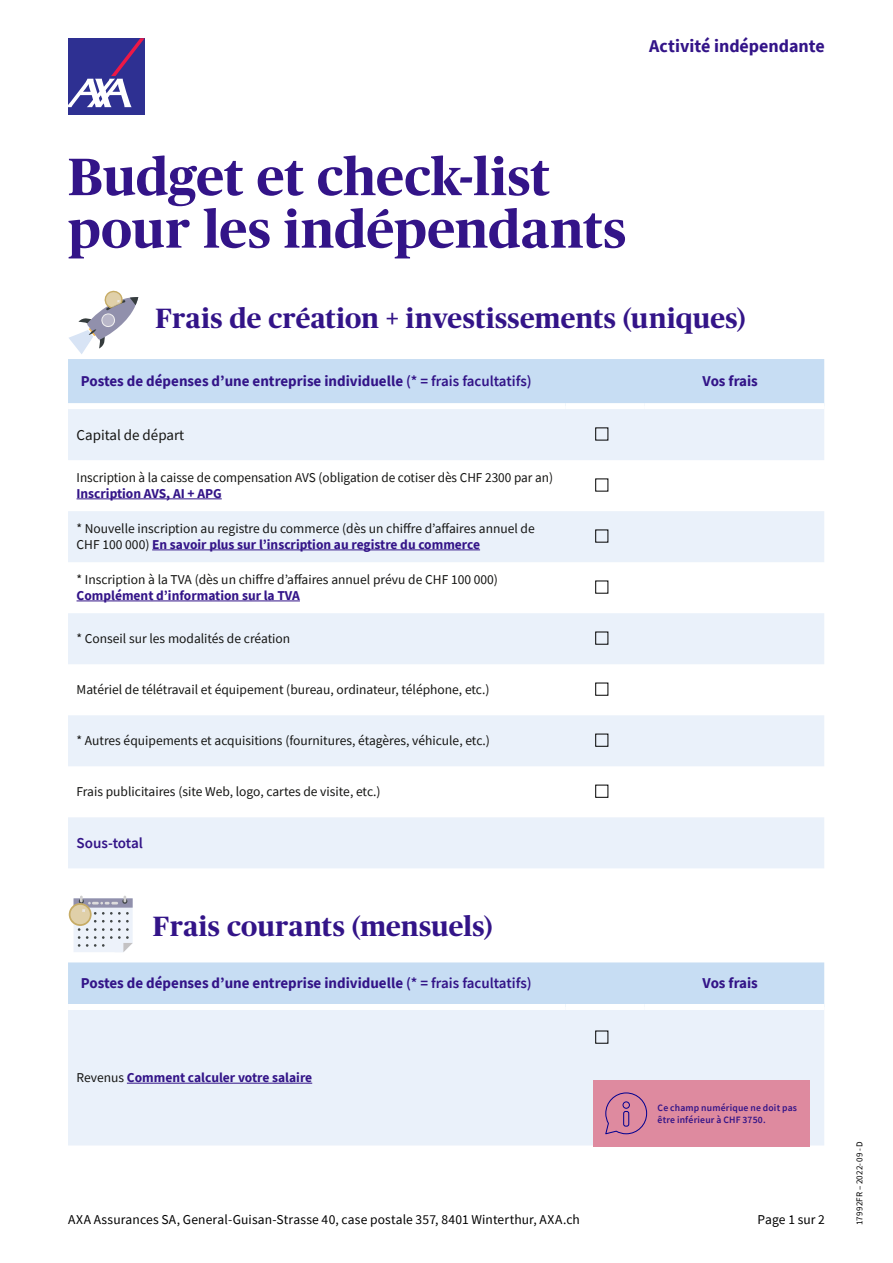
<style>
.page{position:relative;width:893px;height:1263px;background:#fff}
.page>*{position:absolute;margin:0;border:0;box-sizing:border-box;transform-origin:0 0}
.t1{font:700 52.5px/52.5px "Publico Headline";letter-spacing:.005em;color:#331488}
.t2{font:700 27.9px "Publico Headline";letter-spacing:.015em;color:#331488}
.t3{font:700 18px "Source Sans Pro";color:#331488}
.t4{font:600 15.15px "Source Sans Pro";color:#331488}
.t5{font:700 15px "Source Sans Pro";color:#331488}
.t6{font:15px "Source Sans Pro";color:#141412}
.t7{font:13.5px/15.6px "Source Sans Pro";color:#141412}
.t8{font:13.5px "Source Sans Pro";letter-spacing:.01em;color:#000}
.t9{font:700 13.5px "Source Sans Pro";color:#331488}
.t10{font:600 9.75px/12px "Source Sans Pro";letter-spacing:.02em;color:#331488}
.t11{font:9px "Source Sans Pro";letter-spacing:.02em;color:#000}
.s1{font-weight:600}
.s2{font-weight:700;color:#331488}
.s3{font-weight:400;color:#141412}
</style>
<div class="page">
<div style="left:68px;top:38px;width:77px;height:77px;background:#2e3092"></div>
<svg style="left:68px;top:38px;width:77px;height:69px"></svg>
<svg style="left:68px;top:409px;width:756px;height:459px;fill:#eaf1fa"></svg>
<div style="left:595px;top:427px;width:13px;height:13px;border:1px solid #000"></div>
<hr style="left:77px;top:498px;width:145px;height:1px;background:#331488">
<div style="left:595px;top:478px;width:13px;height:13px;border:1px solid #000"></div>
<hr style="left:152px;top:549px;width:328px;height:1px;background:#331488">
<div style="left:595px;top:530px;width:13px;height:12px;border:1px solid #000"></div>
<hr style="left:77px;top:601px;width:223px;height:1px;background:#331488">
<div style="left:595px;top:581px;width:13px;height:12px;border:1px solid #000"></div>
<div style="left:595px;top:632px;width:13px;height:13px;border:1px solid #000"></div>
<div style="left:595px;top:683px;width:13px;height:13px;border:1px solid #000"></div>
<div style="left:595px;top:734px;width:13px;height:13px;border:1px solid #000"></div>
<div style="left:595px;top:785px;width:13px;height:13px;border:1px solid #000"></div>
<div style="left:68px;top:962px;width:756px;height:42px;background:#c7ddf3"></div>
<div style="left:68px;top:1010px;width:756px;height:135px;background:#eaf1fa"></div>
<hr style="left:127px;top:1083px;width:185px;height:1px;background:#331488">
<div style="left:595px;top:1031px;width:13px;height:12px;border:1px solid #000"></div>
<svg style="left:68px;top:290px;width:756px;height:116px"></svg>
<svg style="left:69px;top:903px;width:23px;height:23px"></svg>
<svg style="left:70px;top:905px;width:20px;height:19px"></svg>
<svg style="left:74px;top:896px;width:59px;height:56px;background:#d6d8dc"></svg>
<div style="left:594px;top:1080px;width:216px;height:67px;background:#de8a9f"></div>
<svg style="left:605px;top:1092px;width:43px;height:43px"></svg>
<div style="left:622px;top:1101px;width:8px;height:8px;border:1px solid #00008f;border-radius:50%"></div>
<div style="left:623px;top:1111px;width:6px;height:15px;border:1px solid #00008f;border-radius:2px"></div>
<h3 class="t3" style="left:649px;top:34px;width:177px">Activité indépendante</h3>
<h1 class="t1" style="left:68px;top:147px;width:559px">Budget et check-list pour les indépendants</h1>
<h2 class="t2" style="left:155px;top:298px;width:592px">Frais de création + investissements (uniques)</h2>
<p class="t5" style="left:81px;top:371px;width:452px">Postes de dépenses d’une entreprise individuelle <span class="s1">(* = frais facultatifs)</span></p>
<p class="t5" style="left:703px;top:371px;width:57px">Vos frais</p>
<p class="t6" style="left:77px;top:425px;width:109px">Capital de départ</p>
<p class="t7" style="left:77px;top:470px;width:478px">Inscription à la caisse de compensation AVS (obligation de cotiser dès CHF 2300 par an)</p>
<p class="t9" style="left:77px;top:484px;width:147px">Inscription AVS, AI + APG</p>
<p class="t7" style="left:77px;top:521px;width:460px">* Nouvelle inscription au registre du commerce (dès un chiffre d’affaires annuel de<br>CHF 100 000) <span class="s2">En savoir plus sur l’inscription au registre du commerce</span></p>
<p class="t7" style="left:77px;top:572px;width:423px">* Inscription à la TVA (dès un chiffre d’affaires annuel prévu de CHF 100 000)</p>
<p class="t9" style="left:77px;top:586px;width:225px">Complément d’information sur la TVA</p>
<p class="t7" style="left:77px;top:631px;width:215px">* Conseil sur les modalités de création</p>
<p class="t7" style="left:77px;top:682px;width:415px">Matériel de télétravail et équipement (bureau, ordinateur, téléphone, etc.)</p>
<p class="t7" style="left:77px;top:733px;width:415px">* Autres équipements et acquisitions (fournitures, étagères, véhicule, etc.)</p>
<p class="t7" style="left:77px;top:784px;width:306px">Frais publicitaires (site Web, logo, cartes de visite, etc.)</p>
<p class="t4" style="left:77px;top:833px;width:68px">Sous-total</p>
<h2 class="t2" style="left:153px;top:906px;width:341px">Frais courants (mensuels)</h2>
<p class="t5" style="left:81px;top:973px;width:452px">Postes de dépenses d’une entreprise individuelle <span class="s1">(* = frais facultatifs)</span></p>
<p class="t5" style="left:703px;top:973px;width:57px">Vos frais</p>
<p class="t9" style="left:77px;top:1068px;width:237px"><span class="s3">Revenus</span> Comment calculer votre salaire</p>
<p class="t10" style="left:658px;top:1102px;width:141px">Ce champ numérique ne doit pas être inférieur à CHF 3750.</p>
<p class="t8" style="left:68px;top:1211px;width:513px">AXA Assurances SA, General-Guisan-Strasse 40, case postale 357, 8401 Winterthur, AXA.ch</p>
<p class="t8" style="left:758px;top:1211px;width:69px">Page 1 sur 2</p>
<p class="t11" style="left:854px;top:1225px;width:85px;rotate:-90deg">17992FR – 2022-09 - D</p>
</div>
